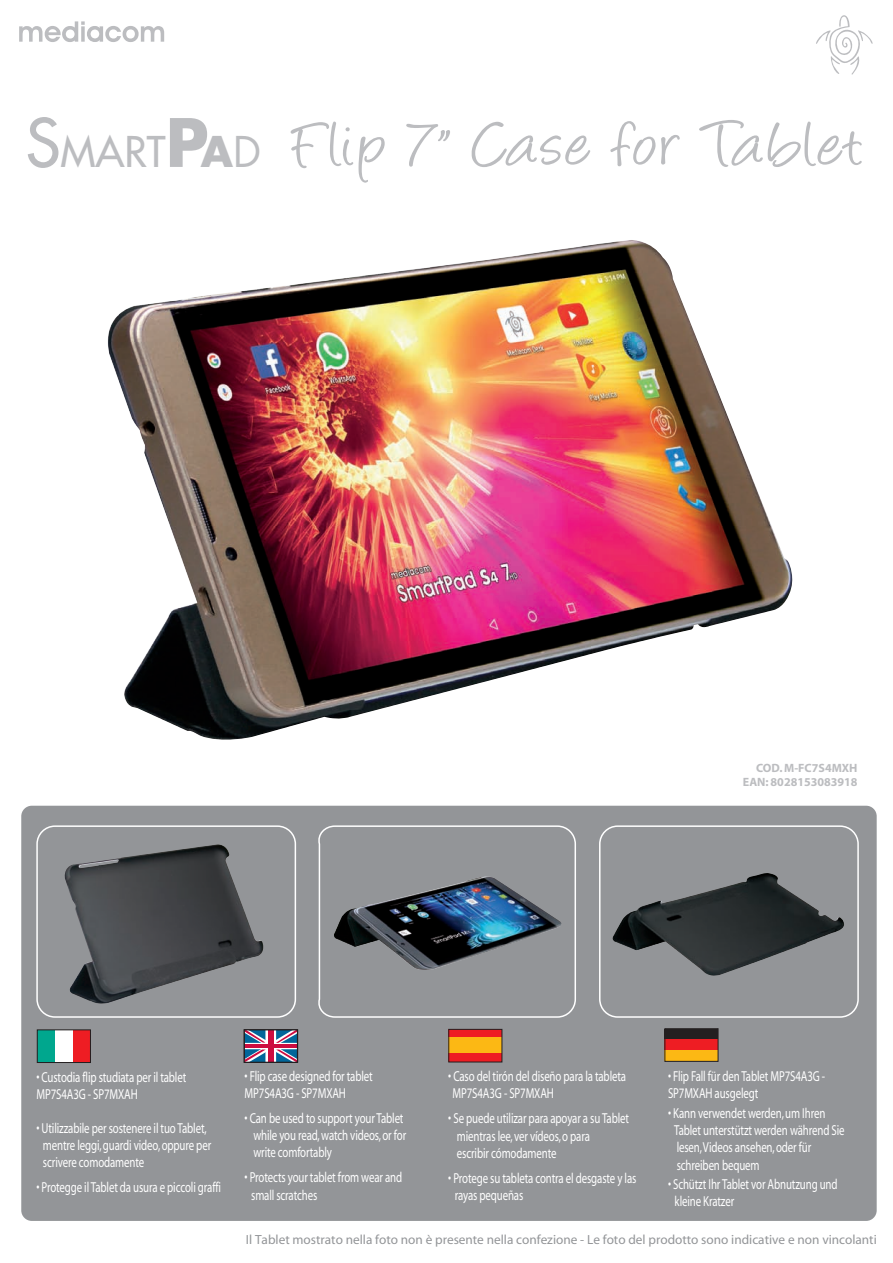
<style>
.page{position:relative;width:893px;height:1263px;background:#fff}
.page>*{position:absolute;margin:0;border:0;box-sizing:border-box;transform-origin:0 0}
.t1{font:72.3px "Angelina";letter-spacing:.02em;color:#bcbdc0;scale:1.13 1}
.t2{font:14.55px/17.1px "Myriad";letter-spacing:-.01em;color:#fff;scale:.75 1}
.t3{font:13.2px "Myriad";color:#939598}
.t4{font:700 12px/14.2px "Myriad";color:#bcbdc0;text-align:right}
.s1{font-family:"Futura";font-size:64.8px}
.s2{font-family:"Futura";font-size:41.25px}
.s3{font-family:"Futura";font-weight:700;font-size:64.8px}
.s4{font-family:"Futura";font-weight:700;font-size:41.25px}
</style>
<div class="page">
<svg style="left:816px;top:15px;width:57px;height:60px"></svg>
<svg style="left:19px;top:21px;width:145px;height:21px"></svg>
<img style="left:107px;top:240px;width:686px;height:500px">
<div style="left:21px;top:806px;width:856px;height:415px;background:#939598;border-radius:11px"></div>
<div style="left:36px;top:825px;width:260px;height:193px;border:2px solid #fff;border-radius:18px"></div>
<div style="left:599px;top:825px;width:260px;height:193px;border:2px solid #fff;border-radius:18px"></div>
<svg style="left:318px;top:825px;width:258px;height:193px"></svg>
<img style="left:334px;top:876px;width:229px;height:96px">
<img style="left:64px;top:844px;width:200px;height:160px">
<img style="left:612px;top:873px;width:232px;height:103px">
<div style="left:37px;top:1030px;width:18px;height:32px;background:#00a78e"></div>
<div style="left:73px;top:1030px;width:17px;height:32px;background:#ee1d23"></div>
<div style="left:55px;top:1030px;width:18px;height:32px;background:#fff"></div>
<div style="left:37px;top:1029px;width:54px;height:34px;border:1px solid #231f20"></div>
<svg style="left:246px;top:1031px;width:50px;height:30px"></svg>
<div style="left:244px;top:1029px;width:54px;height:34px;border:1px solid #231f20"></div>
<div style="left:665px;top:1029px;width:53px;height:10px;background:#231f20"></div>
<div style="left:665px;top:1039px;width:53px;height:11px;background:#ee1d23"></div>
<div style="left:665px;top:1050px;width:53px;height:11px;background:#fcb814"></div>
<div style="left:664px;top:1028px;width:54px;height:34px;border:1px solid #231f20"></div>
<div style="left:449px;top:1029px;width:53px;height:8px;background:#ee1d23"></div>
<div style="left:449px;top:1037px;width:53px;height:16px;background:#fcb814"></div>
<div style="left:449px;top:1053px;width:53px;height:9px;background:#ee1d23"></div>
<div style="left:448px;top:1029px;width:54px;height:33px;border:1px solid #231f20"></div>
<h1 class="t1" style="left:26px;top:114px;width:743px"><span class="s1">S</span><span class="s2">MART</span><span class="s3">P</span><span class="s4">A</span><span class="s2">D</span> F lip 7" Case for Tablet</h1>
<p class="t4" style="left:743px;top:761px;width:116px">COD. M-FC7S4MXH<br>EAN: 8028153083918</p>
<p class="t2" style="left:36px;top:1069px;width:201px">• Custodia flip studiata per il tablet<br>MP7S4A3G - SP7MXAH</p>
<p class="t2" style="left:43px;top:1120px;width:226px;text-indent:-7px">• Utilizzabile per sostenere il tuo Tablet, mentre leggi, guardi video, oppure per scrivere comodamente</p>
<p class="t2" style="left:36px;top:1179px;width:248px">• Protegge il Tablet da usura e piccoli graffi</p>
<p class="t2" style="left:245px;top:1068px;width:172px">• Flip case designed for tablet<br>MP7S4A3G - SP7MXAH</p>
<p class="t2" style="left:253px;top:1110px;width:205px;text-indent:-9px">• Can be used to support your Tablet while you read, watch videos, or for write comfortably</p>
<p class="t2" style="left:251px;top:1170px;width:203px;text-indent:-7px">• Protects your tablet from wear and small scratches</p>
<p class="t2" style="left:448px;top:1068px;width:239px">• Caso del tirón del diseño para la tableta<br>MP7S4A3G - SP7MXAH</p>
<p class="t2" style="left:457px;top:1111px;width:231px;text-indent:-9px">• Se puede utilizar para apoyar a su Tablet mientras lee, ver vídeos, o para<br>escribir cómodamente</p>
<p class="t2" style="left:455px;top:1170px;width:244px;text-indent:-7px">• Protege su tableta contra el desgaste y las rayas pequeñas</p>
<p class="t2" style="left:668px;top:1068px;width:211px">• Flip Fall für den Tablet MP7S4A3G -<br>SP7MXAH ausgelegt</p>
<p class="t2" style="left:674px;top:1105px;width:229px;text-indent:-6px">• Kann verwendet werden, um Ihren<br>Tablet unterstützt werden während Sie lesen, Videos ansehen, oder für schreiben bequem</p>
<p class="t2" style="left:674px;top:1176px;width:219px;text-indent:-7px">• Schützt Ihr Tablet vor Abnutzung und kleine Kratzer</p>
<p class="t3" style="left:246px;top:1233px;width:632px">Il Tablet mostrato nella foto non è presente nella confezione - Le foto del prodotto sono indicative e non vincolanti</p>
</div>
